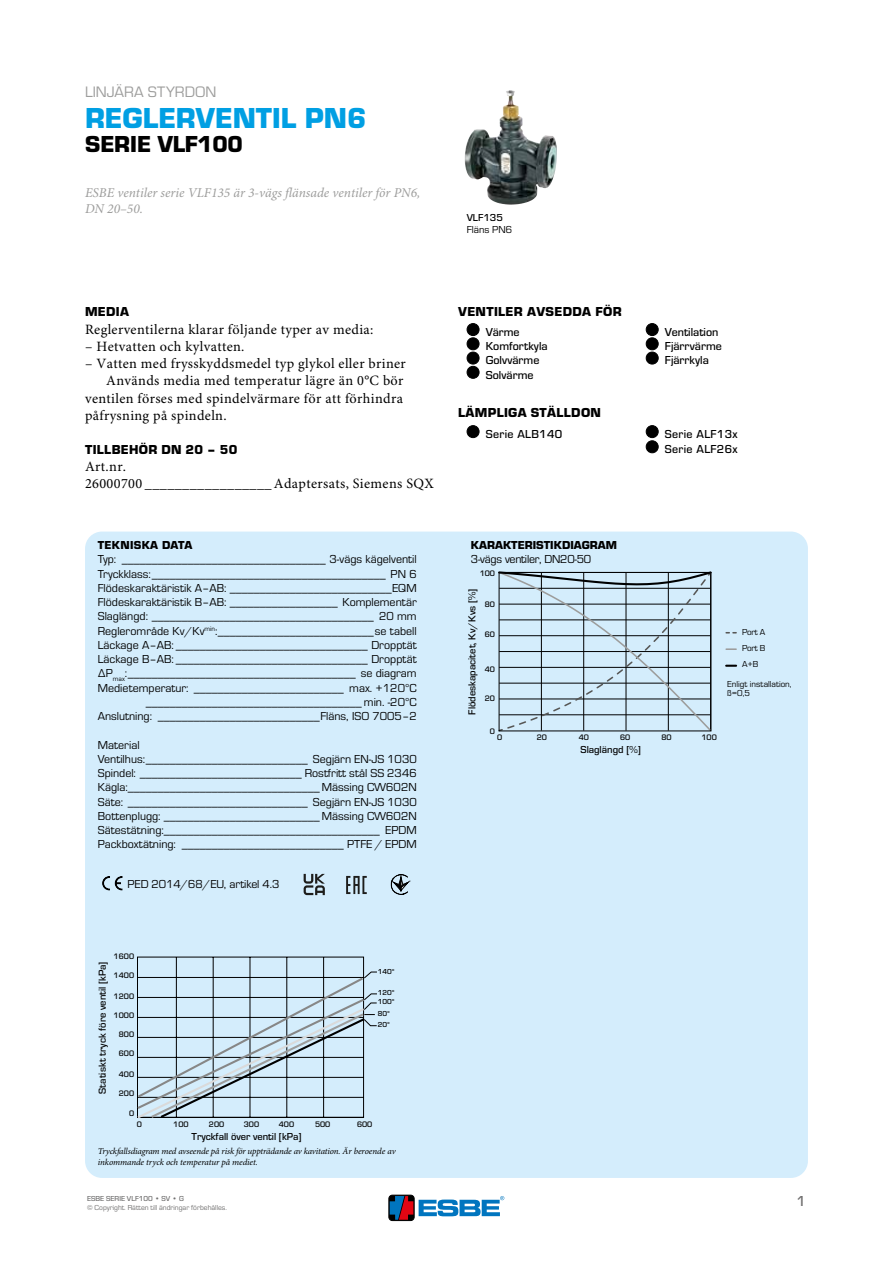
<style>
.page{position:relative;width:893px;height:1263px;background:#fff}
.page>*{position:absolute;margin:0;border:0;box-sizing:border-box;transform-origin:0 0}
.t1{font:700 30px "ESBE Eurostile";color:#009fe3}
.t2{font:700 24px "ESBE Eurostile";letter-spacing:-.02em;color:#000}
.t3{font:15.75px "ESBE Eurostile";color:#9d9d9c}
.t4{font:500 15px "ESBE Eurostile";color:#706f6f}
.t5{font:14.25px/17.2px "Minion Pro";letter-spacing:.025em;color:#000}
.t6{font:italic 13.5px/16.5px "Minion Pro";color:#9d9d9c}
.t7{font:700 13.5px "ESBE Eurostile";letter-spacing:.025em;color:#000}
.t8{font:12px/14.2px "ESBE Eurostile";color:#000;text-align:right}
.t9{font:500 12px/14.2px "ESBE Eurostile";letter-spacing:.005em;color:#000}
.t10{font:500 12px/15.1px "ESBE Eurostile";letter-spacing:.025em;color:#000}
.t11{font:12px "ESBE Eurostile";letter-spacing:-.02em;color:#000}
.t12{font:700 12px "ESBE Eurostile";color:#000}
.t13{font:700 12px "ESBE Eurostile";letter-spacing:.025em;color:#000}
.t14{font:500 10.5px "ESBE Eurostile";color:#000}
.t15{font:10.5px "ESBE Eurostile";color:#000}
.t16{font:italic 9px/10.8px "Minion Pro";letter-spacing:-.015em;color:#000}
.t17{font:9px/15.8px "ESBE Eurostile";color:#000;text-align:justify}
.t18{font:500 8.25px "ESBE Eurostile";color:#000}
.t19{font:7.5px "ESBE Eurostile";color:#706f6f}
.t20{font:500 7.5px "ESBE Eurostile";color:#706f6f}
.t21{font:500 7.5px/8.9px "ESBE Eurostile";color:#000}
</style>
<div class="page">
<div style="left:85px;top:531px;width:723px;height:647px;background:#d4edfc;border-radius:17px"></div>
<svg style="left:137px;top:957px;width:240px;height:161px"></svg>
<img style="left:502px;top:90px;width:7px;height:27px">
<svg style="left:498px;top:571px;width:214px;height:161px"></svg>
<div style="left:499px;top:572px;width:212px;height:159px;border:1px solid #010203"></div>
<svg style="left:726px;top:648px;width:10px;height:2px"></svg>
<svg style="left:726px;top:665px;width:10px;height:2px"></svg>
<div style="left:467px;top:426px;width:12px;height:12px;background:#000;border-radius:50%"></div>
<div style="left:467px;top:425px;width:12px;height:13px;border:1px solid #000;border-radius:50%"></div>
<div style="left:646px;top:426px;width:12px;height:12px;background:#000;border-radius:50%"></div>
<div style="left:646px;top:425px;width:13px;height:13px;border:1px solid #000;border-radius:50%"></div>
<div style="left:646px;top:441px;width:12px;height:12px;background:#000;border-radius:50%"></div>
<div style="left:646px;top:440px;width:13px;height:13px;border:1px solid #000;border-radius:50%"></div>
<div style="left:467px;top:324px;width:12px;height:12px;background:#000;border-radius:50%"></div>
<div style="left:467px;top:323px;width:12px;height:13px;border:1px solid #000;border-radius:50%"></div>
<div style="left:467px;top:338px;width:12px;height:12px;background:#000;border-radius:50%"></div>
<div style="left:467px;top:337px;width:12px;height:13px;border:1px solid #000;border-radius:50%"></div>
<div style="left:467px;top:352px;width:12px;height:12px;background:#000;border-radius:50%"></div>
<div style="left:467px;top:352px;width:12px;height:12px;border:1px solid #000;border-radius:50%"></div>
<div style="left:467px;top:366px;width:12px;height:12px;background:#000;border-radius:50%"></div>
<div style="left:467px;top:366px;width:12px;height:13px;border:1px solid #000;border-radius:50%"></div>
<div style="left:646px;top:324px;width:12px;height:12px;background:#000;border-radius:50%"></div>
<div style="left:646px;top:323px;width:13px;height:13px;border:1px solid #000;border-radius:50%"></div>
<div style="left:646px;top:338px;width:12px;height:12px;background:#000;border-radius:50%"></div>
<div style="left:646px;top:337px;width:13px;height:13px;border:1px solid #000;border-radius:50%"></div>
<div style="left:646px;top:352px;width:12px;height:12px;background:#000;border-radius:50%"></div>
<div style="left:646px;top:352px;width:13px;height:12px;border:1px solid #000;border-radius:50%"></div>
<svg style="left:346px;top:876px;width:21px;height:18px"></svg>
<svg style="left:304px;top:874px;width:21px;height:21px"></svg>
<svg style="left:102px;top:876px;width:21px;height:14px"></svg>
<svg style="left:390px;top:874px;width:18px;height:21px"></svg>
<div style="left:389px;top:1195px;width:25px;height:25px;border:1px solid #000;border-radius:4px"></div>
<svg style="left:390px;top:1196px;width:23px;height:24px"></svg>
<svg style="left:419px;top:1196px;width:85px;height:20px"></svg>
<h3 class="t3" style="left:85px;top:83px;width:133px">LINJÄRA STYRDON</h3>
<h1 class="t1" style="left:85px;top:102px;width:283px">REGLERVENTIL PN6</h1>
<h2 class="t2" style="left:85px;top:131px;width:159px">SERIE VLF100</h2>
<p class="t6" style="left:85px;top:185px;width:337px">ESBE ventiler serie VLF135 är 3-vägs flänsade ventiler för PN6,<br>DN 20–50.</p>
<p class="t14" style="left:467px;top:211px;width:38px">VLF135</p>
<p class="t15" style="left:467px;top:223px;width:47px">Fläns PN6</p>
<p class="t7" style="left:85px;top:304px;width:45px">MEDIA</p>
<p class="t5" style="left:85px;top:321px;width:290px">Reglerventilerna klarar följande typer av media:</p>
<p class="t5" style="left:85px;top:338px;width:161px">– Hetvatten och kylvatten.</p>
<p class="t5" style="left:85px;top:355px;width:322px">– Vatten med frysskyddsmedel typ glykol eller briner</p>
<p class="t5" style="left:106px;top:373px;width:299px">Används media med temperatur lägre än 0°C bör</p>
<p class="t5" style="left:85px;top:390px;width:319px">ventilen förses med spindelvärmare för att förhindra</p>
<p class="t5" style="left:85px;top:407px;width:143px">påfrysning på spindeln.</p>
<p class="t7" style="left:85px;top:442px;width:154px">TILLBEHÖR DN 20 – 50</p>
<p class="t5" style="left:85px;top:458px;width:350px">Art.nr.<br>26000700 _________________Adaptersats, Siemens SQX</p>
<p class="t13" style="left:98px;top:538px;width:96px">TEKNISKA DATA</p>
<p class="t8" style="left:98px;top:552px;width:320px">Typ: __________________________________ 3-vägs kägelventil Tryckklass:_______________________________________ PN 6<br>Flödeskaraktäristik A–AB: ___________________________EQM Flödeskaraktäristik B–AB: __________________ Komplementär Slaglängd: _____________________________________ 20 mm Reglerområde Kv/Kv<sup>min</sup>:__________________________se tabell Läckage A–AB: ________________________________ Dropptät Läckage B–AB: ________________________________ Dropptät ∆P<sub>max</sub>:______________________________________ se diagram Medietemperatur: _________________________ max. +120°C ____________________________________ min. -20°C Anslutning: ___________________________Fläns, ISO 7005–2</p>
<p class="t8" style="left:98px;top:738px;width:320px;text-align:left">Material<br>Ventilhus:___________________________ Segjärn EN-JS 1030<br>Spindel: ___________________________ Rostfritt stål SS 2346<br>Kägla:________________________________ Mässing CW602N Säte: ______________________________ Segjärn EN-JS 1030<br>Bottenplugg: __________________________ Mässing CW602N Sätestätning:____________________________________ EPDM Packboxtätning: ___________________________ PTFE / EPDM</p>
<p class="t8" style="left:128px;top:877px;width:153px">PED 2014/68/EU, artikel 4.3</p>
<p class="t7" style="left:458px;top:304px;width:165px">VENTILER AVSEDDA FÖR</p>
<p class="t9" style="left:486px;top:325px;width:63px">Värme<br>Komfortkyla<br>Golvvärme<br>Solvärme</p>
<p class="t9" style="left:665px;top:325px;width:58px">Ventilation<br>Fjärrvärme<br>Fjärrkyla</p>
<p class="t7" style="left:458px;top:405px;width:144px">LÄMPLIGA STÄLLDON</p>
<p class="t10" style="left:486px;top:427px;width:78px">Serie ALB140</p>
<p class="t10" style="left:665px;top:427px;width:74px">Serie ALF13x<br>Serie ALF26x</p>
<p class="t12" style="left:471px;top:538px;width:147px">KARAKTERISTIKDIAGRAM</p>
<p class="t11" style="left:471px;top:553px;width:122px">3-vägs ventiler, DN20-50</p>
<p class="t18" style="left:480px;top:569px;width:17px">100</p>
<p class="t18" style="left:485px;top:600px;width:12px">80</p>
<p class="t18" style="left:485px;top:630px;width:12px">60</p>
<p class="t18" style="left:485px;top:664px;width:12px">40</p>
<p class="t14" style="left:466px;top:715px;width:128px;rotate:-90deg">Flödeskapacitet, Kv/Kvs [%]</p>
<p class="t18" style="left:485px;top:694px;width:12px">20</p>
<p class="t18" style="left:490px;top:726px;width:7px">0</p>
<p class="t18" style="left:497px;top:733px;width:7px">0</p>
<p class="t18" style="left:537px;top:733px;width:12px">20</p>
<p class="t18" style="left:579px;top:733px;width:12px">40</p>
<p class="t18" style="left:620px;top:733px;width:12px">60</p>
<p class="t18" style="left:661px;top:733px;width:12px">80</p>
<p class="t18" style="left:701px;top:733px;width:17px">100</p>
<p class="t14" style="left:581px;top:744px;width:62px">Slaglängd [%]</p>
<p class="t17" style="left:742px;top:625px;width:25px">Port A Port B A+B</p>
<p class="t17" style="left:727px;top:680px;width:66px;line-height:9px">Enligt installation, ß=0,5</p>
<p class="t18" style="left:114px;top:951px;width:22px">1600</p>
<p class="t18" style="left:114px;top:971px;width:22px">1400</p>
<p class="t18" style="left:114px;top:991px;width:22px">1200</p>
<p class="t21" style="left:378px;top:988px;width:18px">120°<br>100°</p>
<p class="t21" style="left:378px;top:1008px;width:14px;line-height:10.9px">80°<br>20°</p>
<p class="t14" style="left:96px;top:1094px;width:134px;rotate:-90deg">Statiskt tryck före ventil [kPa]</p>
<p class="t21" style="left:378px;top:967px;width:18px">140°</p>
<p class="t18" style="left:114px;top:1011px;width:22px">1000</p>
<p class="t18" style="left:119px;top:1030px;width:17px">800</p>
<p class="t18" style="left:119px;top:1049px;width:17px">600</p>
<p class="t18" style="left:119px;top:1069px;width:17px">400</p>
<p class="t18" style="left:129px;top:1109px;width:7px">0</p>
<p class="t18" style="left:119px;top:1089px;width:17px">200</p>
<p class="t18" style="left:137px;top:1119px;width:7px">0</p>
<p class="t18" style="left:173px;top:1119px;width:17px">100</p>
<p class="t18" style="left:209px;top:1119px;width:17px">200</p>
<p class="t18" style="left:244px;top:1119px;width:17px">300</p>
<p class="t18" style="left:279px;top:1119px;width:17px">400</p>
<p class="t18" style="left:315px;top:1119px;width:17px">500</p>
<p class="t18" style="left:357px;top:1119px;width:17px">600</p>
<p class="t14" style="left:192px;top:1131px;width:111px">Tryckfall över ventil [kPa]</p>
<p class="t16" style="left:98px;top:1146px;width:299px">Tryckfallsdiagram med avseende på risk för uppträdande av kavitation. Är beroende av inkommande tryck och temperatur på mediet.</p>
<p class="t20" style="left:87px;top:1194px;width:98px">ESBE SERIE VLF100 • SV • G</p>
<p class="t19" style="left:87px;top:1203px;width:141px">© Copyright. Rätten till ändringar förbehålles.</p>
<p class="t4" style="left:796px;top:1193px;width:11px">1</p>
</div>
